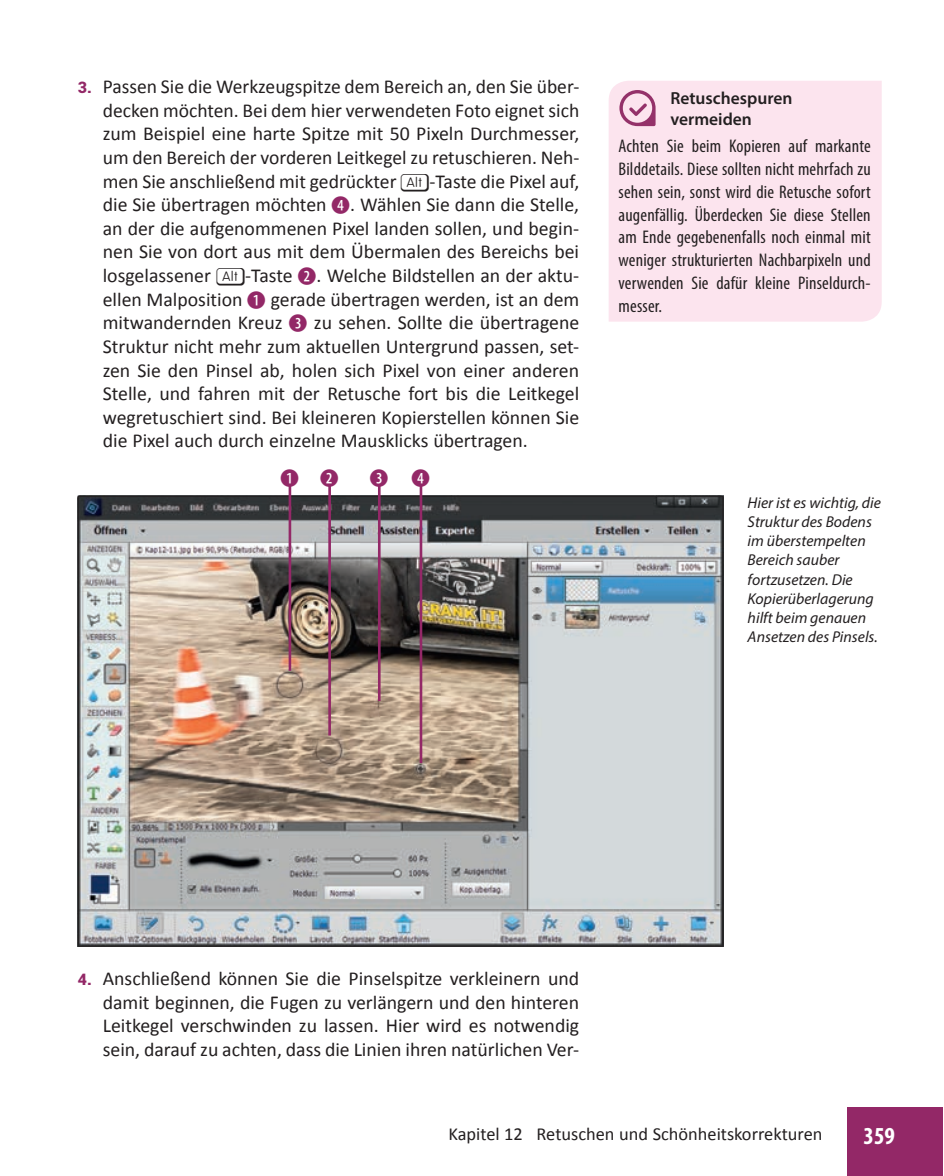
<style>
.page{position:relative;width:944px;height:1176px;background:#fff}
.page>*{position:absolute;margin:0;border:0;box-sizing:border-box;transform-origin:0 0}
.t1{font:700 condensed 24.5px "Myriad Pro";color:#fff}
.t2{font:19.78px/23.6px "Calibri";color:#231f20;text-align:justify}
.t3{font:19.43px "Kugelzahlennormal";color:#932867}
.t4{font:condensed 18.38px/22.8px "Myriad Pro";letter-spacing:.01em;color:#231f20;text-align:justify}
.t5{font:18.38px "Calibri";color:#231f20}
.t6{font:600 17.5px/21px "Myriad Pro";color:#231f20}
.t7{font:italic 15.75px/19.2px "Myriad Pro";color:#231f20}
.s1{font-family:"Roboto";font-weight:900;font-size:15.75px;color:#932867}
.s2{font-family:"Tastatur";font-size:17.5px}
</style>
<div class="page">
<div style="left:847px;top:1108px;width:95px;height:68px;background:#932867"></div>
<img style="left:80px;top:498px;width:641px;height:447px">
<hr style="left:288px;top:484px;width:3px;height:187px;background:#932867">
<hr style="left:328px;top:484px;width:3px;height:252px;background:#932867">
<hr style="left:378px;top:484px;width:2px;height:217px;background:#932867">
<hr style="left:419px;top:484px;width:3px;height:279px;background:#932867">
<div style="left:609px;top:81px;width:272px;height:241px;background:#fce4ee"></div>
<svg style="left:619px;top:90px;width:36px;height:36px"></svg>
<p class="t2" style="left:103px;top:76px;width:478px;text-indent:-25px"><span class="s1">3.</span> Passen Sie die Werkzeugspitze dem Bereich an, den Sie über&shy;decken möchten. Bei dem hier verwendeten Foto eignet sich zum Beispiel eine harte Spitze mit 50 Pixeln Durchmesser, um den Bereich der vorderen Leitkegel zu retuschieren. Neh&shy;men Sie anschließend mit gedrückter <span class="s2">A</span>-Taste die Pixel auf, die Sie übertragen möchten <sup>4</sup>. Wählen Sie dann die Stelle, an der die aufgenommenen Pixel landen sollen, und begin&shy;nen Sie von dort aus mit dem Übermalen des Bereichs bei losgelassener <span class="s2">A</span>-Taste <sup>2</sup>. Welche Bildstellen an der aktu&shy;ellen Malposition <sup>1</sup> gerade übertragen werden, ist an dem mitwandernden Kreuz <sup>3</sup> zu sehen. Sollte die übertragene Struktur nicht mehr zum aktuellen Untergrund passen, set&shy;zen Sie den Pinsel ab, holen sich Pixel von einer anderen Stelle, und fahren mit der Retusche fort bis die Leitkegel wegretuschiert sind. Bei kleineren Kopierstellen können Sie die Pixel auch durch einzelne Mausklicks übertragen.</p>
<p class="t3" style="left:280px;top:463px;width:60px">1 2</p>
<p class="t3" style="left:370px;top:463px;width:62px">3 4</p>
<p class="t6" style="left:670px;top:89px;width:123px">Retuschespuren v ermeiden</p>
<p class="t4" style="left:618px;top:136px;width:254px">Achten Sie beim Kopieren auf markante Bilddetails. Diese sollten nicht mehrfach zu sehen sein, sonst wird die Retusche sofort augenfällig. Überdecken Sie diese Stellen am Ende gegebenenfalls noch einmal mit weniger strukturierten Nachbarpixeln und verwenden Sie dafür kleine Pinseldurch&shy;messer.</p>
<p class="t7" style="left:747px;top:494px;width:135px">Hier ist es wichtig, die<br>Struktur des Bodens im überstempelten<br>Bereich sauber fortzusetzen. Die<br>Kopierüberlagerung hilft beim genauen<br>Ansetzen des Pinsels.</p>
<p class="t2" style="left:103px;top:968px;width:478px;text-indent:-25px"><span class="s1">4.</span> Anschließend können Sie die Pinselspitze verkleinern und damit beginnen, die Fugen zu verlängern und den hinteren Leitkegel verschwinden zu lassen. Hier wird es notwendig sein, darauf zu achten, dass die Linien ihren natürlichen Ver-</p>
<p class="t5" style="left:448px;top:1126px;width:375px">Kapitel 12 Retuschen und Schönheitskorrekturen</p>
<p class="t1" style="left:863px;top:1126px;width:33px">359</p>
</div>
